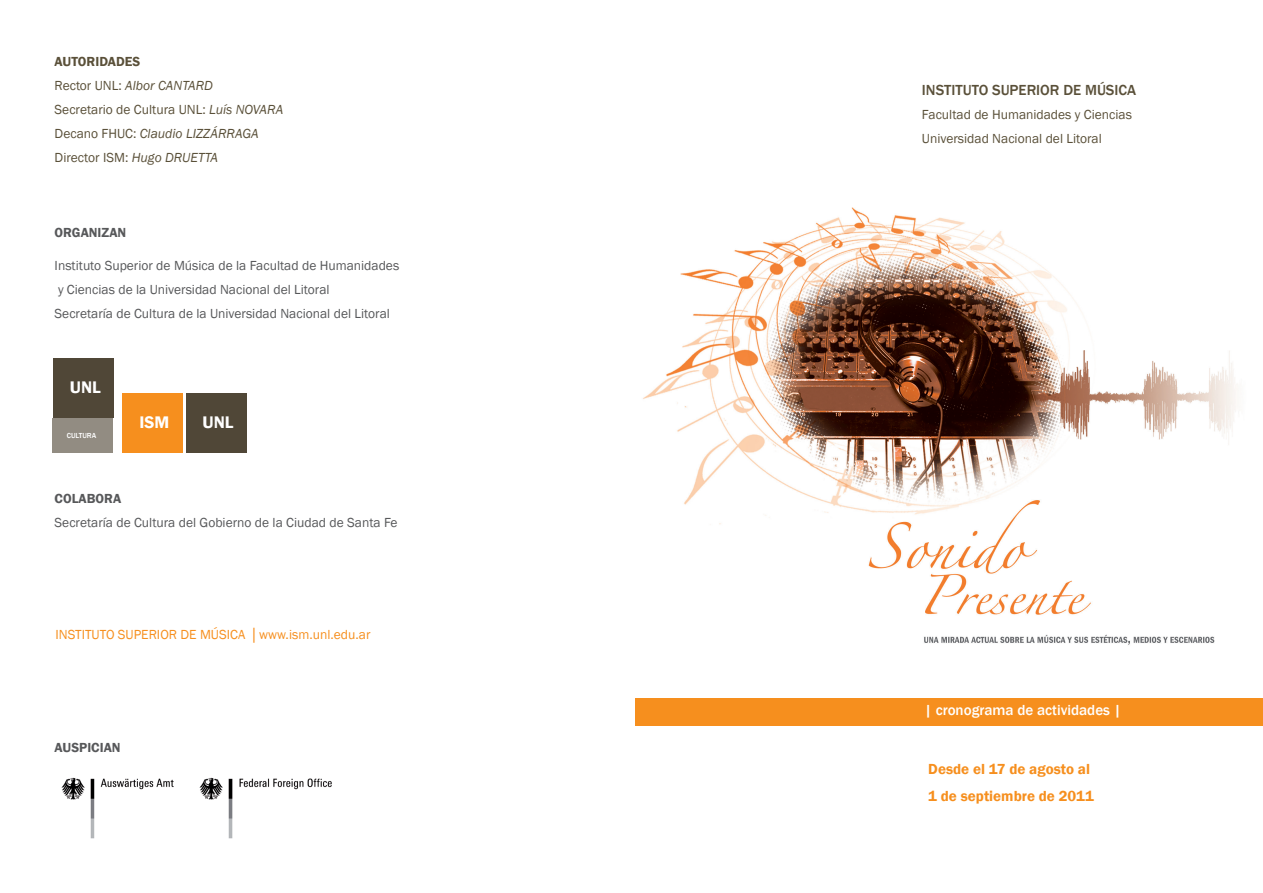
<style>
.page{position:relative;width:1263px;height:893px;background:#fff}
.page>*{position:absolute;margin:0;border:0;box-sizing:border-box;transform-origin:0 0}
.t1{font:600 17.25px "Franklin Gothic";color:#fff}
.t2{font:600 15px/27px "Franklin Gothic";color:#f68f1e}
.t3{font:500 15px "Franklin Gothic";color:#fff}
.t4{font:500 15px "Franklin Gothic";color:#5a5039}
.t5{font:13.5px/24px "Franklin Gothic";color:#57585a}
.t6{font:13.5px/24px "Franklin Gothic";color:#5a5039}
.t7{font:italic 13.5px/24px "Franklin Gothic";color:#5a5039}
.t8{font:13.5px "Franklin Gothic";color:#f68f1e}
.t9{font:600 13.5px "Franklin Gothic";color:#57585a}
.t10{font:500 7.5px "Franklin Gothic";color:#fff}
.s1{font-weight:600;font-style:normal}
.s2{font-style:normal}
.s3{font-style:italic}
.s4{font-family:"Adobe Garamond Pro";font-weight:600;font-size:15px}
</style>
<div class="page">
<img style="left:635px;top:207px;width:628px;height:519px">
<div style="left:635px;top:698px;width:628px;height:27px;background:#f68f1e"></div>
<img style="left:61px;top:777px;width:113px;height:62px">
<img style="left:199px;top:777px;width:133px;height:62px">
<div style="left:186px;top:394px;width:61px;height:59px;background:#504737"></div>
<div style="left:122px;top:394px;width:60px;height:59px;background:#f68f1e"></div>
<div style="left:53px;top:358px;width:60px;height:60px;background:#504737"></div>
<div style="left:53px;top:418px;width:60px;height:35px;background:#928c82"></div>
<p class="t7" style="left:55px;top:50px;width:160px"><span class="s1">AUTORIDADES<br></span><span class="s2">Rector UNL:</span> Albor CANTARD</p>
<p class="t6" style="left:55px;top:98px;width:230px">Secretario de Cultura UNL: <span class="s3">Luís NOVARA</span></p>
<p class="t7" style="left:55px;top:122px;width:206px"><span class="s2">Decano FHUC:</span> Claudio LIZZÁRRAGA</p>
<p class="t6" style="left:55px;top:146px;width:165px">Director ISM: <span class="s3">Hugo DRUETTA</span></p>
<p class="t9" style="left:55px;top:224px;width:73px">ORGANIZAN</p>
<p class="t5" style="left:55px;top:254px;width:346px">Instituto Superior de Música de la Facultad de Humanidades y Ciencias de la Universidad Nacional del Litoral<br>Secretaría de Cultura de la Universidad Nacional del Litoral</p>
<p class="t1" style="left:70px;top:377px;width:33px">UNL</p>
<p class="t10" style="left:67px;top:431px;width:31px">CULTURA</p>
<p class="t1" style="left:139px;top:412px;width:31px">ISM</p>
<p class="t1" style="left:203px;top:412px;width:33px">UNL</p>
<p class="t9" style="left:55px;top:490px;width:68px">COLABORA</p>
<p class="t5" style="left:55px;top:511px;width:344px">Secretaría de Cultura del Gobierno de la Ciudad de Santa Fe</p>
<p class="t8" style="left:56px;top:626px;width:316px">INSTITUTO SUPERIOR DE MÚSICA <span class="s4">|</span> www.ism.unl.edu.ar</p>
<p class="t9" style="left:55px;top:739px;width:67px">AUSPICIAN</p>
<p class="t4" style="left:922px;top:81px;width:216px">INSTITUTO SUPERIOR DE MÚSICA</p>
<p class="t6" style="left:922px;top:103px;width:212px">Facultad de Humanidades y Ciencias<br>Universidad Nacional del Litoral</p>
<p class="t3" style="left:924px;top:701px;width:198px">| cronograma de actividades |</p>
<p class="t2" style="left:928px;top:756px;width:167px">Desde el 17 de agosto al<br>1 de septiembre de 2011</p>
</div>
